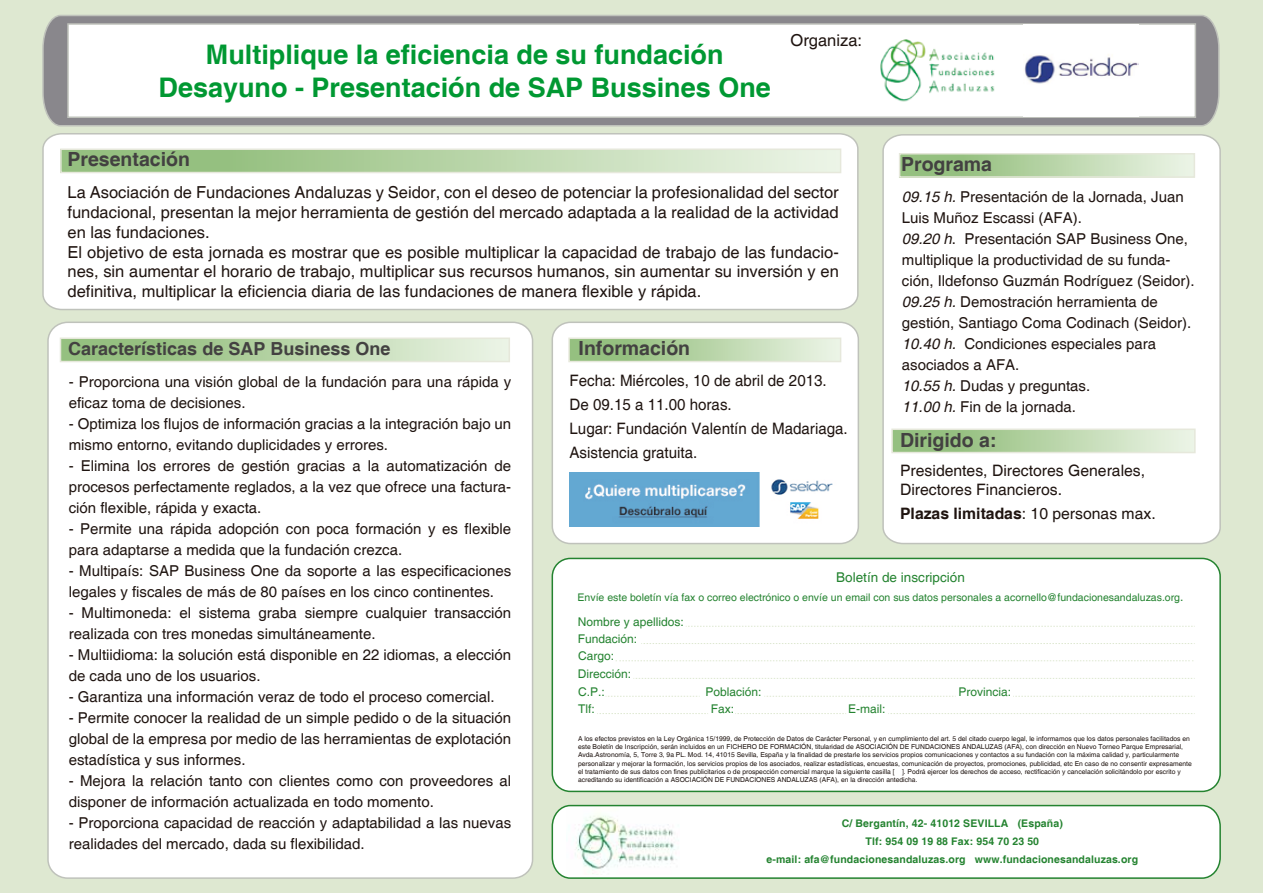
<style>
.page{position:relative;width:1263px;height:893px;background:#dee8d1}
.page>*{position:absolute;margin:0;border:0;box-sizing:border-box;transform-origin:0 0}
.t1{font:700 27px/32.4px "Helvetica";color:#009832;text-align:center}
.t2{font:700 19.5px "Helvetica";color:#434141}
.t3{font:700 18px "Helvetica";color:#434141}
.t4{font:16.5px/19.8px "Helvetica";color:#1f1410}
.t5{font:15.75px/24px "Helvetica";color:#1f1410;scale:.96 1}
.t6{font:15.75px/18.9px "Helvetica";color:#1f1410}
.t7{font:700 15.75px "Helvetica";color:#1f1410}
.t8{font:15px/21px "Helvetica";color:#1f1410}
.t9{font:13.5px "Helvetica";color:#248330}
.t10{font:12px/17.2px "Helvetica";color:#248330}
.t11{font:700 10.5px/18px "Helvetica";letter-spacing:.01em;color:#248330;text-align:center}
.t12{font:10.5px "Helvetica";color:#248330}
.t13{font:6.75px/8.1px "Helvetica";color:#1f1410}
.s1{font-style:italic}
.s2{font-weight:400}
.s3{font-size:12px}
</style>
<div class="page">
<div style="left:42px;top:133px;width:817px;height:178px;background:#fff"></div>
<div style="left:48px;top:322px;width:485px;height:556px;background:#fff;border-radius:19px"></div>
<div style="left:47px;top:322px;width:486px;height:557px;border:2px solid #bfc2bb;border-radius:19px"></div>
<div style="left:552px;top:322px;width:306px;height:222px;background:#fff;border-radius:18px"></div>
<div style="left:552px;top:322px;width:307px;height:222px;border:2px solid #bfc2bb;border-radius:18px"></div>
<div style="left:882px;top:134px;width:339px;height:411px;background:#fff"></div>
<svg style="left:42px;top:15px;width:1178px;height:112px;background:#949395"></svg>
<div style="left:67px;top:23px;width:1129px;height:95px;background:#fff;border:2px solid #bfc2bb"></div>
<div style="left:60px;top:338px;width:449px;height:24px;background:linear-gradient(to right,#86b76e,#eaf3e3)"></div>
<div style="left:60px;top:338px;width:450px;height:24px;border:2px solid #e6e8db"></div>
<div style="left:569px;top:338px;width:271px;height:24px;background:linear-gradient(to right,#86b76e,#e9f3e3)"></div>
<div style="left:568px;top:338px;width:273px;height:24px;border:2px solid #e6e8db"></div>
<div style="left:900px;top:154px;width:294px;height:23px;background:linear-gradient(to right,#86b76e,#e9f2e2)"></div>
<div style="left:899px;top:153px;width:296px;height:25px;border:2px solid #e6e8db"></div>
<svg style="left:63px;top:152px;width:775px;height:18px"></svg>
<div style="left:60px;top:149px;width:781px;height:24px;border:2px solid #e6e8db"></div>
<div style="left:552px;top:558px;width:668px;height:233px;background:#fff;border-radius:18px"></div>
<div style="left:552px;top:558px;width:669px;height:234px;border:2px solid #248330;border-radius:18px"></div>
<svg style="left:641px;top:643px;width:554px;height:1px"></svg>
<svg style="left:633px;top:678px;width:562px;height:1px"></svg>
<svg style="left:597px;top:713px;width:111px;height:1px"></svg>
<svg style="left:735px;top:713px;width:111px;height:1px"></svg>
<svg style="left:888px;top:713px;width:307px;height:1px"></svg>
<svg style="left:686px;top:626px;width:509px;height:1px"></svg>
<svg style="left:616px;top:660px;width:577px;height:1px"></svg>
<svg style="left:606px;top:696px;width:94px;height:1px"></svg>
<svg style="left:764px;top:696px;width:192px;height:1px"></svg>
<svg style="left:1013px;top:696px;width:182px;height:1px"></svg>
<svg style="left:551px;top:804px;width:670px;height:75px;background:#f3f8f3"></svg>
<img style="left:567px;top:807px;width:112px;height:68px">
<img style="left:1023px;top:24px;width:115px;height:93px">
<img style="left:880px;top:39px;width:115px;height:63px">
<div style="left:892px;top:429px;width:303px;height:24px;background:linear-gradient(to right,#86b76e,#eaf3e3)"></div>
<div style="left:891px;top:429px;width:304px;height:24px;border:2px solid #e6e8db"></div>
<img style="left:569px;top:473px;width:264px;height:54px">
<h1 class="t1" style="left:159px;top:40px;width:614px">Multiplique la eficiencia de su fundación<br>Desayuno - Presentación de SAP Bussines One</h1>
<p class="t4" style="left:790px;top:31px;width:73px">Organiza:</p>
<h2 class="t2" style="left:67px;top:147px;width:124px">Presentación</h2>
<h2 class="t2" style="left:901px;top:152px;width:93px">Programa</h2>
<p class="t4" style="left:67px;top:183px;width:773px">La Asociación de Fundaciones Andaluzas y Seidor, con el deseo de potenciar la profesionalidad del sector fundacional, presentan la mejor herramienta de gestión del mercado adaptada a la realidad de la actividad en las fundaciones.<br>El objetivo de esta jornada es mostrar que es posible multiplicar la capacidad de trabajo de las fundacio&shy;nes, sin aumentar el horario de trabajo, multiplicar sus recursos humanos, sin aumentar su inversión y en definitiva, multiplicar la eficiencia diaria de las fundaciones de manera flexible y rápida.</p>
<p class="t8" style="left:902px;top:187px;width:294px"><span class="s1">09.15 h.</span> Presentación de la Jornada, Juan Luis Muñoz Escassi (AFA).<br><span class="s1">09.20 h</span>. Presentación SAP Business One, multiplique la productividad de su funda&shy;ción, Ildefonso Guzmán Rodríguez (Seidor).<br><span class="s1">09.25 h.</span> Demostración herramienta de gestión, Santiago Coma Codinach (Seidor).<br><span class="s1">10.40 h.</span> Condiciones especiales para asociados a AFA.<br><span class="s1">10.55 h.</span> Dudas y preguntas.<br><span class="s1">11.00 h.</span> Fin de la jornada.</p>
<p class="t3" style="left:68px;top:338px;width:324px">Características de SAP Business One</p>
<h2 class="t2" style="left:579px;top:336px;width:113px">Información</h2>
<p class="t5" style="left:570px;top:369px;width:291px">Fecha: Miércoles, 10 de abril de 2013.<br>De 09.15 a 11.00 horas.<br>Lugar: Fundación Valentín de Madariaga.<br>Asistencia gratuita.</p>
<p class="t8" style="left:69px;top:372px;width:444px">- Proporciona una visión global de la fundación para una rápida y eficaz toma de decisiones.</p>
<p class="t8" style="left:69px;top:414px;width:444px">- Optimiza los flujos de información gracias a la integración bajo un mismo entorno, evitando duplicidades y errores.</p>
<p class="t8" style="left:69px;top:456px;width:444px;text-align:justify">- Elimina los errores de gestión gracias a la automatización de procesos perfectamente reglados, a la vez que ofrece una factura&shy;ción flexible, rápida y exacta.</p>
<p class="t8" style="left:69px;top:519px;width:444px">- Permite una rápida adopción con poca formación y es flexible para adaptarse a medida que la fundación crezca.</p>
<p class="t8" style="left:69px;top:561px;width:444px">- Multipaís: SAP Business One da soporte a las especificaciones legales y fiscales de más de 80 países en los cinco continentes.</p>
<p class="t8" style="left:69px;top:603px;width:444px">- Multimoneda: el sistema graba siempre cualquier transacción realizada con tres monedas simultáneamente.</p>
<p class="t8" style="left:69px;top:645px;width:444px">- Multiidioma: la solución está disponible en 22 idiomas, a elección de cada uno de los usuarios.</p>
<p class="t8" style="left:69px;top:687px;width:427px">- Garantiza una información veraz de todo el proceso comercial.</p>
<p class="t8" style="left:69px;top:708px;width:444px;text-align:justify">- Permite conocer la realidad de un simple pedido o de la situación global de la empresa por medio de las herramientas de explotación estadística y sus informes.</p>
<p class="t8" style="left:69px;top:771px;width:444px">- Mejora la relación tanto con clientes como con proveedores al disponer de información actualizada en todo momento.</p>
<p class="t8" style="left:69px;top:813px;width:444px">- Proporciona capacidad de reacción y adaptabilidad a las nuevas realidades del mercado, dada su flexibilidad.</p>
<h2 class="t2" style="left:900px;top:428px;width:98px">Dirigido a:</h2>
<p class="t6" style="left:900px;top:461px;width:247px">Presidentes, Directores Generales,<br>Directores Financieros.</p>
<p class="t7" style="left:900px;top:503px;width:257px">Plazas limitadas<span class="s2">: 10 personas max.</span></p>
<p class="t9" style="left:836px;top:570px;width:130px">Boletín de inscripción</p>
<p class="t12" style="left:578px;top:591px;width:607px">Envíe este boletín vía fax o correo electrónico o envíe un email con sus datos personales a acornello@fundacionesandaluzas.org<span class="s3">.</span></p>
<p class="t10" style="left:578px;top:614px;width:108px;line-height:16.8px">Nombre y apellidos:<br>Fundación:</p>
<p class="t10" style="left:578px;top:666px;width:55px">Dirección:</p>
<p class="t10" style="left:578px;top:648px;width:38px">Cargo:</p>
<p class="t10" style="left:578px;top:683px;width:28px">C.P.:<br>Tlf:</p>
<p class="t10" style="left:705px;top:683px;width:58px">Población:</p>
<p class="t10" style="left:958px;top:683px;width:54px">Provincia:</p>
<p class="t10" style="left:711px;top:701px;width:25px">Fax:</p>
<p class="t10" style="left:848px;top:701px;width:39px">E-mail:</p>
<p class="t13" style="left:578px;top:735px;width:615px">A los efectos previstos en la Ley Orgánica 15/1999, de Protección de Datos de Carácter Personal, y en cumplimiento del art. 5 del citado cuerpo legal, le informamos que los datos personales facilitados en este Boletín de Inscripción, serán incluidos en un FICHERO DE FORMACIÓN, titularidad de ASOCIACIÓN DE FUNDACIONES ANDALUZAS (AFA), con dirección en Nuevo Torneo Parque Empresarial, Avda.Astronomía, 5, Torre 3, 9a PL. Mod. 14, 41015 Sevilla, España y la finalidad de prestarle los servicios propios comunicaciones y contactos a su fundación con la máxima calidad y, particularmente personalizar y mejorar la formación, los servicios propios de los asociados, realizar estadísticas, encuestas, comunicación de proyectos, promociones, publicidad, etc En caso de no consentir expresamente el tratamiento de sus datos con fines publicitarios o de prospección comercial marque la siguiente casilla [ ]. Podrá ejercer los derechos de acceso, rectificación y cancelación solicitándolo por escrito y acreditando su identificación a ASOCIACIÓN DE FUNDACIONES ANDALUZAS (AFA), en la dirección antedicha.</p>
<p class="t11" style="left:766px;top:815px;width:373px">C/ Bergantín, 42- 41012 SEVILLA (España)<br>Tlf: 954 09 19 88 Fax: 954 70 23 50<br>e-mail: afa@fundacionesandaluzas.org www.fundacionesandaluzas.org</p>
</div>
